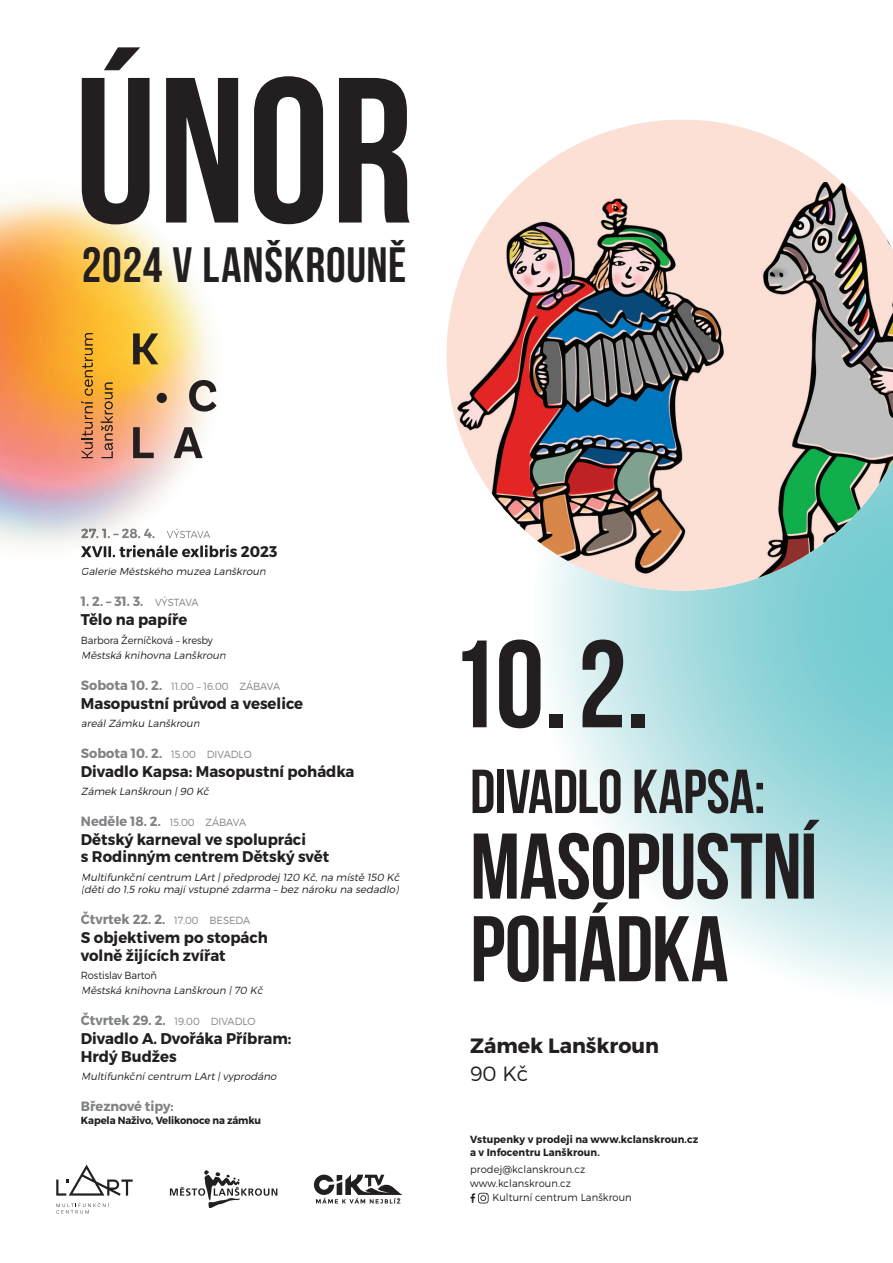
<style>
.page{position:relative;width:893px;height:1263px;background:#fff}
.page>*{position:absolute;margin:0;border:0;box-sizing:border-box;transform-origin:0 0}
.t1{font:206.55px "Bebas Neue";color:#231f20}
.t2{font:123.9px "Bebas Neue";color:#231f20}
.t3{font:93px/82.7px "Bebas Neue";letter-spacing:-.01em;color:#231f20}
.t4{font:61.95px "Bebas Neue";letter-spacing:-.005em;color:#231f20}
.t5{font:49.65px "Bebas Neue";letter-spacing:.015em;color:#231f20}
.t6{font:700 20.7px "Montserrat";color:#231f20}
.t7{font:300 20.7px "Montserrat";color:#231f20}
.t8{font:700 15.45px/17.5px "Montserrat";color:#231f20;scale:.96 1}
.t9{font:700 13.5px "Montserrat";color:#808285;scale:.96 1}
.t10{font:italic 300 10.35px/12.5px "Montserrat";letter-spacing:.005em;color:#231f20}
.t11{font:300 10.35px/14.2px "Montserrat";letter-spacing:.01em;color:#231f20;scale:.96 1}
.t12{font:700 10.35px/12.5px "Montserrat";letter-spacing:.01em;color:#231f20;scale:.96 1}
.t13{font:300 10.35px "Montserrat";color:#808285;scale:.96 1}
.t14{font:300 10.35px "Montserrat";letter-spacing:-.01em;color:#231f20;scale:.96 1}
.t15{font:700 10.35px "Montserrat";letter-spacing:-.01em;color:#231f20;scale:.96 1}
.s1{font-weight:300;font-size:10.35px}
.s2{font-weight:700;font-size:13.5px}
</style>
<div class="page">
<svg style="left:446px;top:120px;width:447px;height:470px;fill:#fde0d5"></svg>
<img style="left:457px;top:182px;width:222px;height:408px">
<img style="left:0;top:194px;width:227px;height:364px">
<svg style="left:81px;top:333px;width:12px;height:125px"></svg>
<svg style="left:101px;top:383px;width:12px;height:75px"></svg>
<svg style="left:133px;top:333px;width:25px;height:31px"></svg>
<svg style="left:189px;top:380px;width:27px;height:32px"></svg>
<svg style="left:133px;top:427px;width:21px;height:31px"></svg>
<svg style="left:174px;top:427px;width:29px;height:31px"></svg>
<div style="left:157px;top:393px;width:10px;height:10px;background:#231f20;border-radius:50%"></div>
<img style="left:81px;top:529px;width:80px;height:9px">
<img style="left:164px;top:529px;width:46px;height:9px">
<svg style="left:226px;top:545px;width:1px;height:12px"></svg>
<img style="left:81px;top:545px;width:145px;height:12px">
<svg style="left:56px;top:1164px;width:77px;height:32px"></svg>
<svg style="left:56px;top:1203px;width:53px;height:10px"></svg>
<svg style="left:170px;top:1170px;width:107px;height:38px"></svg>
<svg style="left:314px;top:1174px;width:88px;height:29px"></svg>
<svg style="left:477px;top:1193px;width:12px;height:10px"></svg>
<h1 class="t1" style="left:75px;top:38px;width:341px">ÚNOR</h1>
<h3 class="t5" style="left:82px;top:238px;width:326px">2024 V LANŠKROUNĚ</h3>
<p class="t10" style="left:81px;top:565px;width:189px">Galerie Městského muzea Lanškroun</p>
<h3 class="t9" style="left:81px;top:593px;width:124px">1. 2. – 31. 3. <span class="s1">VÝSTAVA</span></h3>
<h3 class="t8" style="left:81px;top:611px;width:112px">Tělo na papíře</h3>
<p class="t14" style="left:81px;top:633px;width:139px">Barbora Žerníčková – kresby</p>
<p class="t10" style="left:81px;top:649px;width:149px">Městská knihovna Lanškroun</p>
<p class="t13" style="left:81px;top:680px;width:209px"><span class="s2">Sobota 10. 2.</span> 11.00 – 16.00 ZÁBAVA</p>
<h3 class="t8" style="left:81px;top:695px;width:233px">Masopustní průvod a veselice</h3>
<p class="t10" style="left:81px;top:717px;width:123px">areál Zámku Lanškroun</p>
<p class="t13" style="left:81px;top:748px;width:180px"><span class="s2">Sobota 10. 2.</span> 15.00 DIVADLO</p>
<h3 class="t8" style="left:81px;top:763px;width:286px">Divadlo Kapsa: Masopustní pohádka</h3>
<p class="t10" style="left:81px;top:785px;width:132px">Zámek Lanškroun | 90 Kč</p>
<h3 class="t9" style="left:81px;top:813px;width:174px">Neděle 18. 2. <span class="s1">15.00 ZÁBAVA</span></h3>
<h3 class="t8" style="left:81px;top:831px;width:260px">Dětský karneval ve spolupráci<br>s Rodinným centrem Dětský svět</h3>
<p class="t10" style="left:81px;top:871px;width:322px">Multifunkční centrum LArt | předprodej 120 Kč, na místě 150 Kč (děti do 1,5 roku mají vstupné zdarma – bez nároku na sedadlo)</p>
<h3 class="t9" style="left:81px;top:911px;width:178px">Čtvrtek 22. 2. <span class="s1">17.00 BESEDA</span></h3>
<h3 class="t8" style="left:81px;top:929px;width:196px">S objektivem po stopách volně žijících zvířat</h3>
<p class="t14" style="left:81px;top:969px;width:81px">Rostislav Bartoň</p>
<p class="t10" style="left:81px;top:984px;width:186px">Městská knihovna Lanškroun | 70 Kč</p>
<h3 class="t9" style="left:81px;top:1012px;width:184px">Čtvrtek 29. 2. <span class="s1">19.00 DIVADLO</span></h3>
<h3 class="t8" style="left:81px;top:1030px;width:221px">Divadlo A. Dvořáka Příbram:<br>Hrdý Budžes</h3>
<p class="t10" style="left:81px;top:1070px;width:199px">Multifunkční centrum LArt | vyprodáno</p>
<h3 class="t9" style="left:81px;top:1097px;width:98px">Březnové tipy:</h3>
<p class="t15" style="left:81px;top:1114px;width:189px">Kapela Naživo, Velikonoce na zámku</p>
<h2 class="t2" style="left:449px;top:616px;width:202px">10. 2.</h2>
<h3 class="t4" style="left:470px;top:758px;width:297px">DIVADLO KAPSA:</h3>
<h3 class="t3" style="left:470px;top:824px;width:349px">MASOPUSTNÍ<br>POHÁDKA</h3>
<h3 class="t6" style="left:470px;top:1033px;width:191px">Zámek Lanškroun</h3>
<h3 class="t7" style="left:470px;top:1061px;width:60px">90 Kč</h3>
<p class="t12" style="left:470px;top:1133px;width:239px">Vstupenky v prodeji na www.kclanskroun.cz a v Infocentru Lanškroun.</p>
<p class="t11" style="left:470px;top:1162px;width:121px">prodej@kclanskroun.cz www.kclanskroun.cz</p>
<p class="t11" style="left:492px;top:1190px;width:147px">Kulturní centrum Lanškroun</p>
</div>
